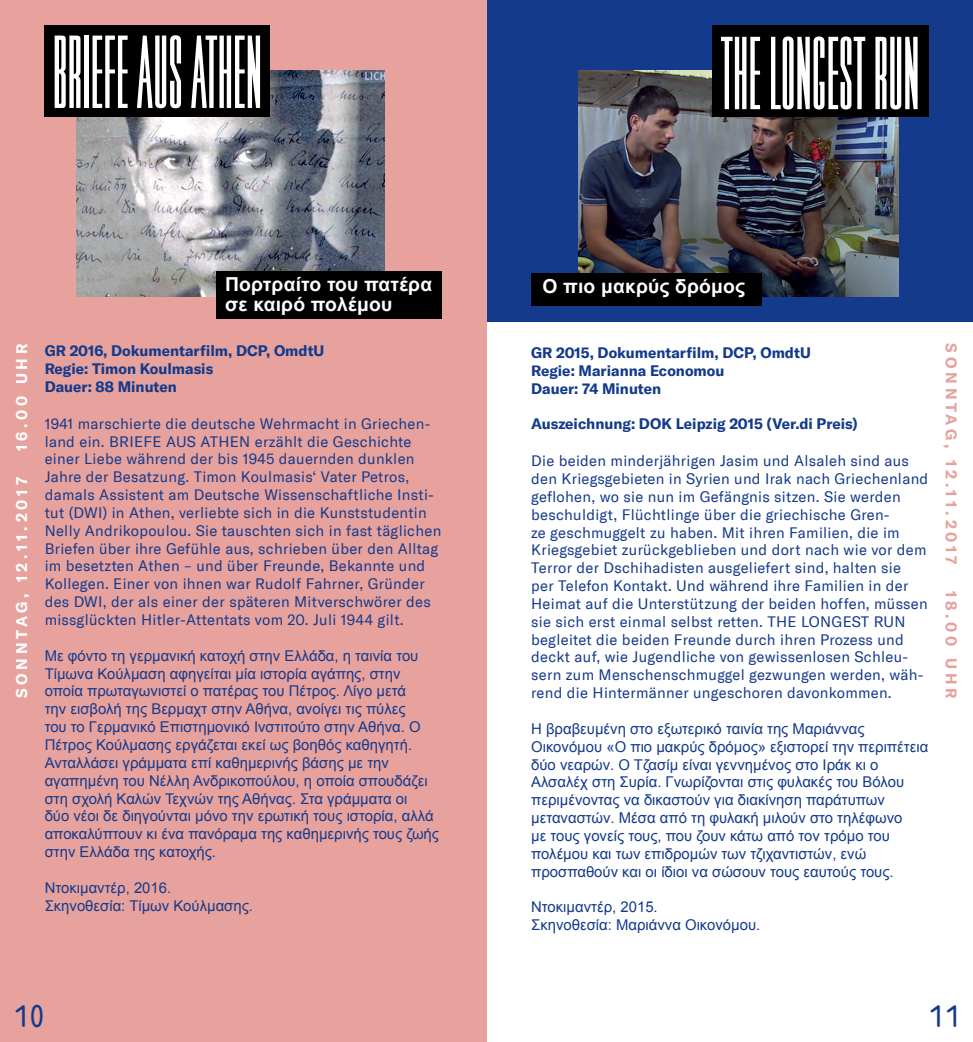
<style>
.page{position:relative;width:973px;height:1042px;background:#fff}
.page>*{position:absolute;margin:0;border:0;box-sizing:border-box;transform-origin:0 0}
.t1{font:700 108.5px "Triple Condensed Gothic";letter-spacing:.01em;color:#fff}
.t2{font:700 35px "Typewriter Condensed";color:#143a8b}
.t3{font:700 19.25px/19.2px "Arial";letter-spacing:.01em;color:#fff}
.t4{font:700 15.22px "GT America";letter-spacing:.25em;color:#fff}
.t5{font:700 15.22px "GT America";letter-spacing:.25em;color:#e8a29d}
.t6{font:14.88px/17.8px "GT America";letter-spacing:.02em;color:#143a8b}
.t7{font:14.88px/17.8px "Arial";color:#143a8b}
.t8{font:700 14.88px/17.8px "GT America";color:#143a8b}
</style>
<div class="page">
<div style="left:486px;top:0;width:486px;height:321px;background:#143a8b"></div>
<div style="left:0;top:0;width:486px;height:1042px;background:#e8a29d"></div>
<img style="left:77px;top:71px;width:307px;height:225px">
<img style="left:578px;top:71px;width:320px;height:225px">
<div style="left:45px;top:25px;width:225px;height:92px;background:#000001"></div>
<div style="left:711px;top:25px;width:217px;height:92px;background:#000001"></div>
<div style="left:216px;top:272px;width:225px;height:47px;background:#000001"></div>
<div style="left:531px;top:274px;width:230px;height:32px;background:#000001"></div>
<h1 class="t1" style="left:53px;top:14px;width:210px">BRIEFE AUS ATHEN</h1>
<h1 class="t1" style="left:721px;top:15px;width:199px">THE LONGEST RUN</h1>
<p class="t3" style="left:225px;top:276px;width:208px">Πορτραίτο του πατέρα σε καιρό πολέμου</p>
<p class="t3" style="left:542px;top:277px;width:204px">Ο πιο μακρύς δρόμος</p>
<p class="t4" style="left:12px;top:451px;width:109px;rotate:-90deg">16.00 UHR</p>
<p class="t5" style="left:960px;top:343px;width:222px;rotate:90deg">SONNTAG, 12.11.2017</p>
<p class="t5" style="left:960px;top:591px;width:109px;rotate:90deg">18.00 UHR</p>
<p class="t7" style="left:531px;top:720px;width:398px">Η βραβευμένη στο εξωτερικό ταινία της Μαριάννας Οικονόμου «Ο πιο μακρύς δρόμος» εξιστορεί την περιπέτεια δύο νεαρών. Ο Τζασίμ είναι γεννημένος στο Ιράκ κι ο Αλσαλέχ στη Συρία. Γνωρίζονται στις φυλακές του Βόλου περιμένοντας να δικαστούν για διακίνηση παράτυπων μεταναστών. Μέσα από τη φυλακή μιλούν στο τηλέφωνο<br>με τους γονείς τους, που ζουν κάτω από τον τρόμο του πολέμου και των επιδρομών των τζιχαντιστών, ενώ προσπαθούν και οι ίδιοι να σώσουν τους εαυτούς τους.</p>
<p class="t7" style="left:531px;top:898px;width:231px">Ντοκιμαντέρ, 2015.<br>Σκηνοθεσία: Μαριάννα Οικονόμου.</p>
<p class="t8" style="left:45px;top:342px;width:281px">GR 2016, Dokumentarfilm, DCP, OmdtU<br>Regie: Timon Koulmasis<br>Dauer: 88 Minuten</p>
<p class="t8" style="left:531px;top:343px;width:281px">GR 2015, Dokumentarfilm, DCP, OmdtU<br>Regie: Marianna Economou<br>Dauer: 74 Minuten</p>
<p class="t8" style="left:531px;top:415px;width:328px">Auszeichnung: DOK Leipzig 2015 (Ver.di Preis)</p>
<p class="t6" style="left:45px;top:414px;width:398px">1941 marschierte die deutsche Wehrmacht in Griechen&shy;land ein. BRIEFE AUS ATHEN erzählt die Geschichte einer Liebe während der bis 1945 dauernden dunklen Jahre der Besatzung. Timon Koulmasis‘ Vater Petros, damals Assistent am Deutsche Wissenschaftliche Insti&shy;tut (DWI) in Athen, verliebte sich in die Kunststudentin Nelly Andrikopoulou. Sie tauschten sich in fast täglichen Briefen über ihre Gefühle aus, schrieben über den Alltag im besetzten Athen – und über Freunde, Bekannte und Kollegen. Einer von ihnen war Rudolf Fahrner, Gründer des DWI, der als einer der späteren Mitverschwörer des missglückten Hitler-Attentats vom 20. Juli 1944 gilt.</p>
<p class="t6" style="left:531px;top:452px;width:398px">Die beiden minderjährigen Jasim und Alsaleh sind aus den Kriegsgebieten in Syrien und Irak nach Griechenland geflohen, wo sie nun im Gefängnis sitzen. Sie werden beschuldigt, Flüchtlinge über die griechische Gren-<br>ze geschmuggelt zu haben. Mit ihren Familien, die im Kriegsgebiet zurückgeblieben und dort nach wie vor dem Terror der Dschihadisten ausgeliefert sind, halten sie<br>per Telefon Kontakt. Und während ihre Familien in der Heimat auf die Unterstützung der beiden hoffen, müssen sie sich erst einmal selbst retten. THE LONGEST RUN begleitet die beiden Freunde durch ihren Prozess und deckt auf, wie Jugendliche von gewissenlosen Schleu&shy;sern zum Menschenschmuggel gezwungen werden, wäh&shy;rend die Hintermänner ungeschoren davonkommen.</p>
<p class="t4" style="left:12px;top:698px;width:222px;rotate:-90deg">SONNTAG, 12.11.2017</p>
<p class="t7" style="left:45px;top:647px;width:396px">Με φόντο τη γερμανική κατοχή στην Ελλάδα, η ταινία του Τίμωνα Κούλμαση αφηγείται μία ιστορία αγάπης, στην οποία πρωταγωνιστεί ο πατέρας του Πέτρος. Λίγο μετά<br>την εισβολή της Βερμαχτ στην Αθήνα, ανοίγει τις πύλες<br>του το Γερμανικό Επιστημονικό Ινστιτούτο στην Αθήνα. Ο Πέτρος Κούλμασης εργάζεται εκεί ως βοηθός καθηγητή.<br>Ανταλλάσει γράμματα επί καθημερινής βάσης με την αγαπημένη του Νέλλη Ανδρικοπούλου, η οποία σπουδάζει στη σχολή Καλών Τεχνών της Αθήνας. Στα γράμματα οι<br>δύο νέοι δε διηγούνται μόνο την ερωτική τους ιστορία, αλλά αποκαλύπτουν κι ένα πανόραμα της καθημερινής τους ζωής στην Ελλάδα της κατοχής.</p>
<p class="t7" style="left:45px;top:879px;width:210px">Ντοκιμαντέρ, 2016.<br>Σκηνοθεσία: Τίμων Κούλμασης.</p>
<h2 class="t2" style="left:12px;top:991px;width:34px">10</h2>
<h2 class="t2" style="left:927px;top:991px;width:34px">11</h2>
</div>
